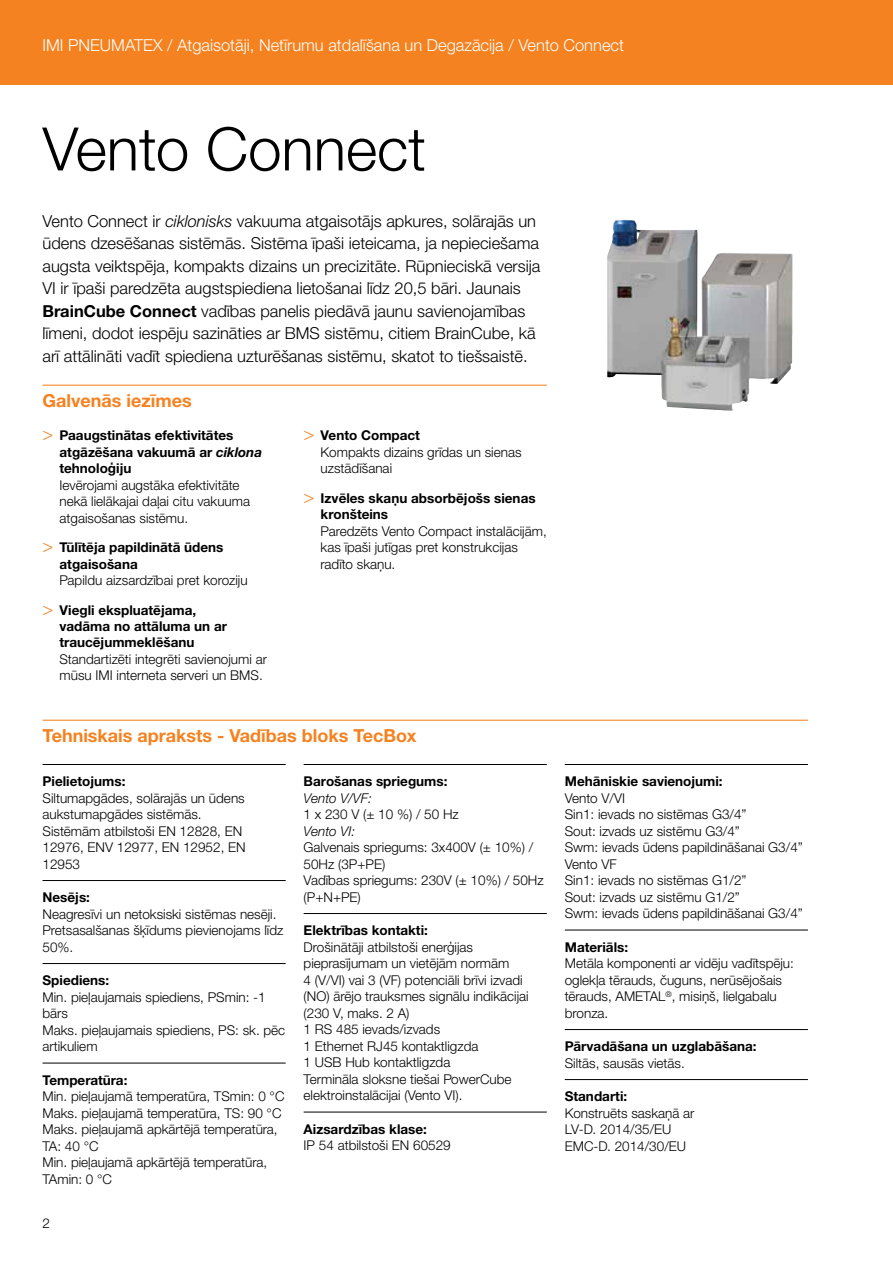
<style>
.page{position:relative;width:893px;height:1263px;background:#fff}
.page>*{position:absolute;margin:0;border:0;box-sizing:border-box;transform-origin:0 0}
.t1{font:300 60px "Helvetica Neue LTW1 G";color:#000}
.t2{font:700 18px "Helvetica Neue LTW1 G";color:#f58220}
.t3{font:300 16.5px/22.5px "Helvetica Neue LTW1 G";color:#000}
.t4{font:300 16.5px "Helvetica Neue LTW1 G";color:#fff}
.t5{font:300 13.5px/16.5px "Helvetica Neue LTW1 G";color:#000}
.t6{font:700 13.5px/16.5px "Helvetica Neue LTW1 G";color:#000}
.t7{font:italic 300 13.5px "Helvetica Neue LTW1 G";color:#000}
.s1{font-style:italic}
.s2{font-weight:700}
.s3{font-family:"Helvetica Neue LT Std";font-weight:300;font-size:18px;color:#f58220}
.s4{font-family:"Helvetica Neue LT Std";font-size:18px;color:#f58220}
</style>
<div class="page">
<div style="left:0;top:0;width:893px;height:85px;background:#f58220"></div>
<hr style="left:43px;top:385px;width:504px;height:1px;background:#f58220">
<hr style="left:43px;top:720px;width:765px;height:1px;background:#f58220">
<hr style="left:43px;top:764px;width:243px;height:1px;background:#000">
<hr style="left:43px;top:880px;width:243px;height:1px;background:#000">
<hr style="left:43px;top:963px;width:243px;height:1px;background:#000">
<hr style="left:43px;top:1063px;width:243px;height:1px;background:#000">
<hr style="left:304px;top:764px;width:243px;height:1px;background:#000">
<hr style="left:304px;top:913px;width:243px;height:1px;background:#000">
<hr style="left:304px;top:1112px;width:243px;height:1px;background:#000">
<hr style="left:565px;top:764px;width:243px;height:1px;background:#000">
<hr style="left:565px;top:930px;width:243px;height:1px;background:#000">
<hr style="left:565px;top:1029px;width:243px;height:1px;background:#000">
<hr style="left:565px;top:1079px;width:243px;height:1px;background:#000">
<img style="left:607px;top:220px;width:186px;height:191px">
<p class="t4" style="left:43px;top:35px;width:583px">IMI PNEUMATEX / Atgaisotāji, Netīrumu atdalīšana un Degazācija / Vento Connect</p>
<h1 class="t1" style="left:43px;top:112px;width:385px">Vento Connect</h1>
<p class="t3" style="left:43px;top:210px;width:499px">Vento Connect ir <span class="s1">ciklonisks</span> vakuuma atgaisotājs apkures, solārajās un ūdens dzesēšanas sistēmās. Sistēma īpaši ieteicama, ja nepieciešama augsta veiktspēja, kompakts dizains un precizitāte. Rūpnieciskā versija VI ir īpaši paredzēta augstspiediena lietošanai līdz 20,5 bāri. Jaunais <span class="s2">BrainCube Connect</span> vadības panelis piedāvā jaunu savienojamības līmeni, dodot iespēju sazināties ar BMS sistēmu, citiem BrainCube, kā arī attālināti vadīt spiediena uzturēšanas sistēmu, skatot to tiešsaistē.</p>
<h2 class="t2" style="left:43px;top:389px;width:151px">Galvenās iezīmes</h2>
<p class="t6" style="left:60px;top:427px;width:204px;text-indent:-17px"><span class="s3">&gt;</span> Paaugstinātas efektivitātes atgāzēšana vakuumā ar <span class="s1">ciklona </span>tehnoloģiju</p>
<p class="t5" style="left:60px;top:477px;width:192px">Ievērojami augstāka efektivitāte nekā lielākajai daļai citu vakuuma atgaisošanas sistēmu.</p>
<p class="t6" style="left:60px;top:539px;width:165px;text-indent:-17px"><span class="s3">&gt;</span> Tūlītēja papildinātā ūdens atgaisošana</p>
<p class="t5" style="left:43px;top:566px;width:207px;line-height:29.2px;text-indent:17px">Papildu aizsardzībai pret koroziju <span class="s4">&gt;</span> <span class="s2">Viegli ekspluatējama,</span></p>
<p class="t6" style="left:60px;top:618px;width:169px">vadāma no attāluma un ar traucējummeklēšanu</p>
<p class="t5" style="left:60px;top:651px;width:209px">Standartizēti integrēti savienojumi ar mūsu IMI interneta serveri un BMS.</p>
<p class="t5" style="left:321px;top:427px;width:202px;text-indent:-17px"><span class="s4">&gt;</span> <span class="s2">Vento Compact<br></span>Kompakts dizains grīdas un sienas uzstādīšanai</p>
<p class="t6" style="left:321px;top:490px;width:216px;text-indent:-17px"><span class="s3">&gt;</span> Izvēles skaņu absorbējošs sienas kronšteins</p>
<p class="t5" style="left:321px;top:523px;width:228px">Paredzēts Vento Compact instalācijām, kas īpaši jutīgas pret konstrukcijas radīto skaņu.</p>
<h2 class="t2" style="left:43px;top:724px;width:375px">Tehniskais apraksts - Vadības bloks TecBox</h2>
<p class="t6" style="left:43px;top:773px;width:84px">Pielietojums:</p>
<p class="t5" style="left:43px;top:789px;width:205px">Siltumapgādes, solārajās un ūdens aukstumapgādes sistēmās.<br>Sistēmām atbilstoši EN 12828, EN<br>12976, ENV 12977, EN 12952, EN<br>12953</p>
<p class="t6" style="left:43px;top:889px;width:49px">Nesējs:</p>
<p class="t5" style="left:43px;top:905px;width:242px">Neagresīvi un netoksiski sistēmas nesēji.<br>Pretsasalšanas šķīdums pievienojams līdz<br>50%.</p>
<p class="t6" style="left:43px;top:972px;width:68px">Spiediens:</p>
<p class="t5" style="left:43px;top:988px;width:244px">Min. pieļaujamais spiediens, PSmin: -1 bārs<br>Maks. pieļaujamais spiediens, PS: sk. pēc artikuliem</p>
<p class="t6" style="left:43px;top:1071px;width:86px">Temperatūra:</p>
<p class="t5" style="left:43px;top:1088px;width:243px">Min. pieļaujamā temperatūra, TSmin: 0 °C<br>Maks. pieļaujamā temperatūra, TS: 90 °C<br>Maks. pieļaujamā apkārtējā temperatūra,<br>TA: 40 °C<br>Min. pieļaujamā apkārtējā temperatūra,<br>TAmin: 0 °C</p>
<p class="t6" style="left:304px;top:773px;width:145px">Barošanas spriegums:</p>
<p class="t7" style="left:304px;top:789px;width:70px">Vento V/VF:</p>
<p class="t5" style="left:304px;top:806px;width:157px">1 x 230 V (± 10 %) / 50 Hz</p>
<p class="t7" style="left:304px;top:822px;width:53px">Vento VI:</p>
<p class="t5" style="left:304px;top:839px;width:242px">Galvenais spriegums: 3x400V (± 10%) /<br>50Hz (3P+PE)<br>Vadības spriegums: 230V (± 10%) / 50Hz (P+N+PE)</p>
<p class="t6" style="left:304px;top:922px;width:126px">Elektrības kontakti:</p>
<p class="t5" style="left:304px;top:938px;width:227px">Drošinātāji atbilstoši enerģijas pieprasījumam un vietējām normām<br>4 (V/VI) vai 3 (VF) potenciāli brīvi izvadi (NO) ārējo trauksmes signālu indikācijai (230 V, maks. 2 A)<br>1 RS 485 ievads/izvads<br>1 Ethernet RJ45 kontaktligzda<br>1 USB Hub kontaktligzda<br>Termināla sloksne tiešai PowerCube elektroinstalācijai (Vento VI).</p>
<p class="t6" style="left:304px;top:1120px;width:125px">Aizsardzības klase:</p>
<p class="t5" style="left:304px;top:1137px;width:149px">IP 54 atbilstoši EN 60529</p>
<p class="t5" style="left:43px;top:1215px;width:9px">2</p>
<p class="t6" style="left:565px;top:773px;width:159px">Mehāniskie savienojumi:</p>
<p class="t5" style="left:565px;top:789px;width:240px">Vento V/VI<br>Sin1: ievads no sistēmas G3/4”<br>Sout: izvads uz sistēmu G3/4”<br>Swm: ievads ūdens papildināšanai G3/4”<br>Vento VF<br>Sin1: ievads no sistēmas G1/2”<br>Sout: izvads uz sistēmu G1/2”<br>Swm: ievads ūdens papildināšanai G3/4”</p>
<p class="t6" style="left:565px;top:938px;width:65px">Materiāls:</p>
<p class="t5" style="left:565px;top:955px;width:231px">Metāla komponenti ar vidēju vadītspēju: oglekļa tērauds, čuguns, nerūsējošais tērauds, AMETAL<sup>®</sup>, misiņš, lielgabalu bronza.</p>
<p class="t6" style="left:565px;top:1038px;width:193px">Pārvadāšana un uzglabāšana:</p>
<p class="t5" style="left:565px;top:1054px;width:122px">Siltās, sausās vietās.</p>
<p class="t6" style="left:565px;top:1088px;width:64px">Standarti:</p>
<p class="t5" style="left:565px;top:1104px;width:131px">Konstruēts saskaņā ar<br>LV-D. 2014/35/EU<br>EMC-D. 2014/30/EU</p>
</div>
